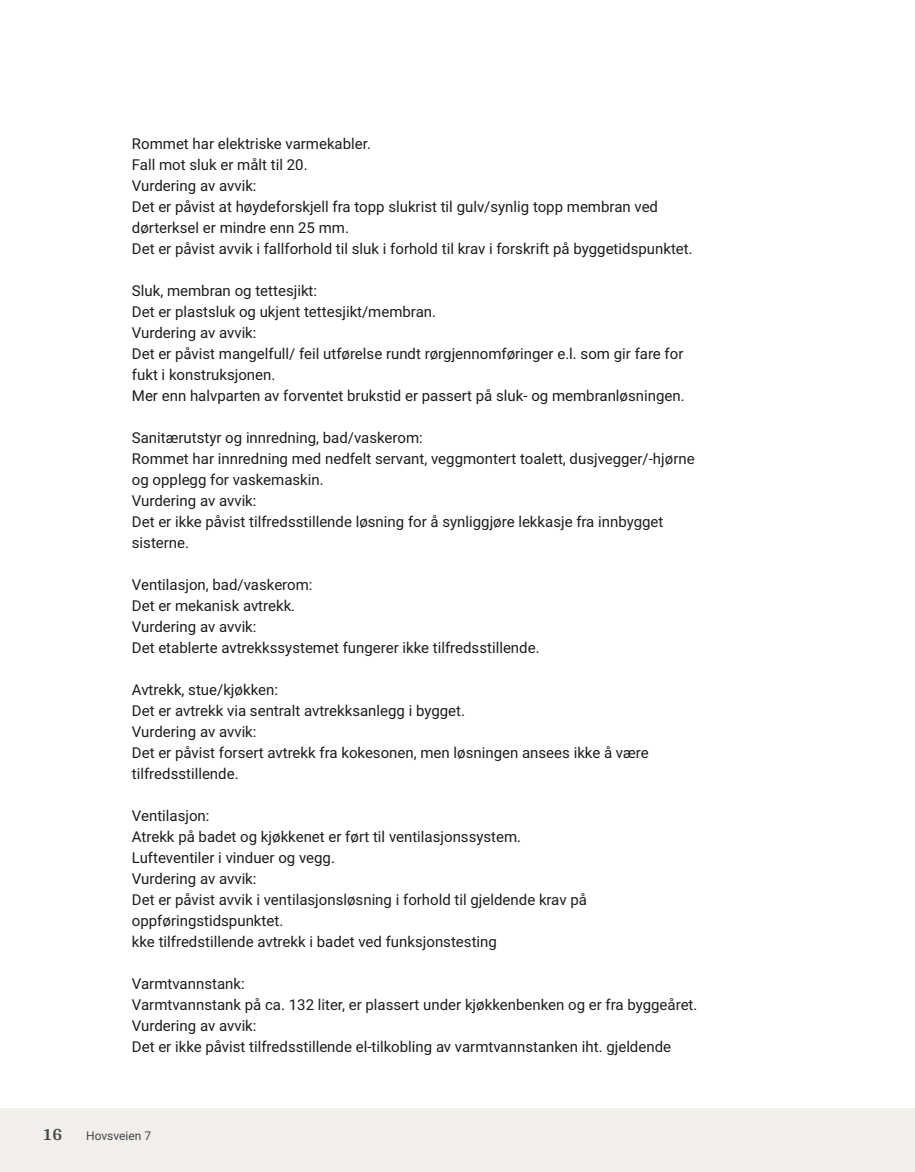
<style>
.page{position:relative;width:915px;height:1172px;background:#fff}
.page>*{position:absolute;margin:0;border:0;box-sizing:border-box;transform-origin:0 0}
.t1{font:700 18px "Arya";color:#414749}
.t2{font:15px/21px "Roboto Vitec";color:#1d1d1b}
.t3{font:12px "Roboto Vitec";color:#414749}
</style>
<div class="page">
<div style="left:0;top:1108px;width:914px;height:64px;background:#f2eeea"></div>
<p class="t2" style="left:132px;top:132px;width:562px">Rommet har elektriske varmekabler.<br>Fall mot sluk er målt til 20.<br>Vurdering av avvik:<br>Det er påvist at høydeforskjell fra topp slukrist til gulv/synlig topp membran ved dørterksel er mindre enn 25 mm.<br>Det er påvist avvik i fallforhold til sluk i forhold til krav i forskrift på byggetidspunktet.</p>
<p class="t2" style="left:132px;top:279px;width:554px">Sluk, membran og tettesjikt:<br>Det er plastsluk og ukjent tettesjikt/membran.<br>Vurdering av avvik:<br>Det er påvist mangelfull/ feil utførelse rundt rørgjennomføringer e.l. som gir fare for fukt i konstruksjonen.<br>Mer enn halvparten av forventet brukstid er passert på sluk‑ og membranløsningen.</p>
<p class="t2" style="left:132px;top:426px;width:564px">Sanitærutstyr og innredning, bad/vaskerom:<br>Rommet har innredning med nedfelt servant, veggmontert toalett, dusjvegger/‑hjørne og opplegg for vaskemaskin.<br>Vurdering av avvik:<br>Det er ikke påvist tilfredsstillende løsning for å synliggjøre lekkasje fra innbygget sisterne.</p>
<p class="t2" style="left:132px;top:573px;width:409px">Ventilasjon, bad/vaskerom:<br>Det er mekanisk avtrekk.<br>Vurdering av avvik:<br>Det etablerte avtrekkssystemet fungerer ikke tilfredsstillende.</p>
<p class="t2" style="left:132px;top:678px;width:518px">Avtrekk, stue/kjøkken:<br>Det er avtrekk via sentralt avtrekksanlegg i bygget.<br>Vurdering av avvik:<br>Det er påvist forsert avtrekk fra kokesonen, men løsningen ansees ikke å være tilfredsstillende.</p>
<p class="t2" style="left:132px;top:804px;width:456px">Ventilasjon:<br>Atrekk på badet og kjøkkenet er ført til ventilasjonssystem.<br>Lufteventiler i vinduer og vegg.<br>Vurdering av avvik:<br>Det er påvist avvik i ventilasjonsløsning i forhold til gjeldende krav på oppføringstidspunktet.<br>kke tilfredstillende avtrekk i badet ved funksjonstesting</p>
<p class="t2" style="left:132px;top:972px;width:567px">Varmtvannstank:<br>Varmtvannstank på ca. 132 liter, er plassert under kjøkkenbenken og er fra byggeåret.<br>Vurdering av avvik:<br>Det er ikke påvist tilfredsstillende el‑tilkobling av varmtvannstanken iht. gjeldende</p>
<p class="t1" style="left:43px;top:1123px;width:21px">16</p>
<p class="t3" style="left:86px;top:1127px;width:67px">Hovsveien 7</p>
</div>
